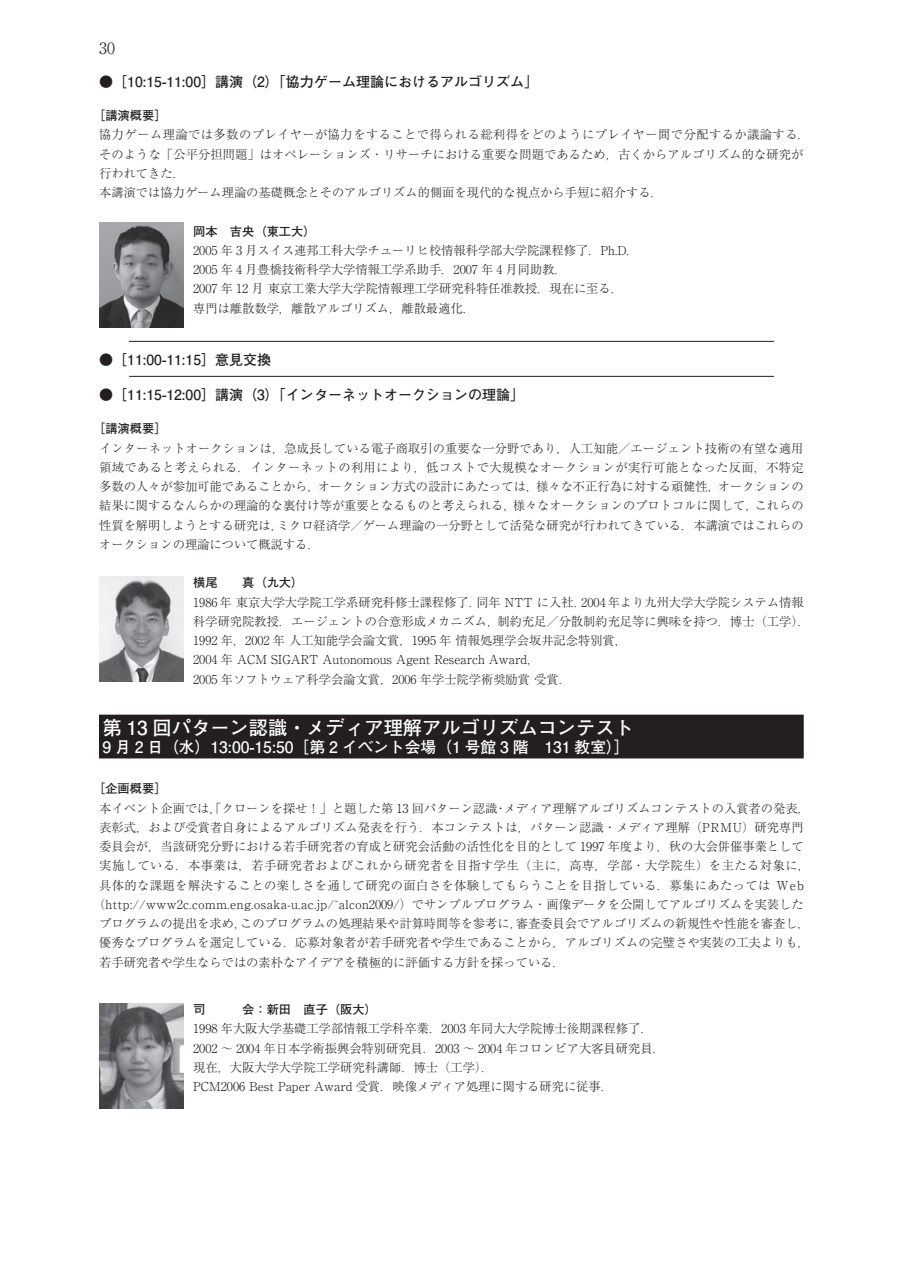
<style>
.page{position:relative;width:903px;height:1275px;background:#fff}
.page>*{position:absolute;margin:0;border:0;box-sizing:border-box;transform-origin:0 0}
.t1{font:700 19.25px "Futo Go B101 Pro";color:#fff}
.t2{font:700 15.75px "Futo Go B101 Pro";color:#fff}
.t3{font:300 15.75px "Ryumin Pro";color:#231f20}
.t4{font:700 14px "Futo Go B101 Pro";color:#231f20}
.t5{font:300 12.25px/19.2px "Ryumin Pro";color:#231f20}
.t6{font:300 12.25px "Ryumin Pro";letter-spacing:.04em;color:#231f20}
.t7{font:300 12.25px "Ryumin Pro";letter-spacing:.035em;color:#231f20}
.t8{font:700 12.25px "Futo Go B101 Pro";color:#231f20}
</style>
<div class="page">
<hr style="left:129px;top:341px;width:645px;height:1px;background:#231f20">
<hr style="left:129px;top:376px;width:645px;height:1px;background:#231f20">
<div style="left:100px;top:715px;width:703px;height:43px;background:#231f20"></div>
<hr style="left:99px;top:715px;width:705px;height:1px;background:#231f20">
<hr style="left:99px;top:716px;width:1px;height:41px;background:#231f20">
<hr style="left:802px;top:716px;width:2px;height:41px;background:#231f20">
<hr style="left:99px;top:757px;width:705px;height:1px;background:#231f20">
<img style="left:99px;top:222px;width:84px;height:105px">
<img style="left:99px;top:577px;width:84px;height:105px">
<img style="left:99px;top:1003px;width:84px;height:105px">
<p class="t3" style="left:99px;top:35px;width:17px">30</p>
<p class="t4" style="left:99px;top:70px;width:440px">●［10:15-11:00］講演（2）「協力ゲーム理論におけるアルゴリズム」</p>
<p class="t8" style="left:93px;top:106px;width:75px">［講演概要］</p>
<p class="t5" style="left:99px;top:124px;width:712px">協力ゲーム理論では多数のプレイヤーが協力をすることで得られる総利得をどのようにプレイヤー間で分配するか議論する．そのような「公平分担問題」はオペレーションズ・リサーチにおける重要な問題であるため，古くからアルゴリズム的な研究が行われてきた．<br>本講演では協力ゲーム理論の基礎概念とそのアルゴリズム的側面を現代的な視点から手短に紹介する．</p>
<p class="t8" style="left:193px;top:221px;width:124px">岡本　吉央（東工大）</p>
<p class="t5" style="left:193px;top:240px;width:437px">2005 年 3 月スイス連邦工科大学チューリヒ校情報科学部大学院課程修了．Ph.D.<br>2005 年 4 月豊橋技術科学大学情報工学系助手．2007 年 4 月同助教．<br>2007 年 12 月 東京工業大学大学院情報理工学研究科特任准教授．現在に至る．専門は離散数学，離散アルゴリズム，離散最適化．</p>
<p class="t4" style="left:99px;top:348px;width:173px">●［11:00-11:15］意見交換</p>
<p class="t4" style="left:99px;top:383px;width:426px">●［11:15-12:00］講演（3）「インターネットオークションの理論」</p>
<p class="t8" style="left:93px;top:419px;width:75px">［講演概要］</p>
<p class="t5" style="left:99px;top:437px;width:706px;text-align:justify">インターネットオークションは，急成長している電子商取引の重要な一分野であり，人工知能／エージェント技術の有望な適用領域であると考えられる．インターネットの利用により，低コストで大規模なオークションが実行可能となった反面，不特定多数の人々が参加可能であることから，オークション方式の設計にあたっては，様々な不正行為に対する頑健性，オークションの結果に関するなんらかの理論的な裏付け等が重要となるものと考えられる，様々なオークションのプロトコルに関して，これらの性質を解明しようとする研究は，ミクロ経済学／ゲーム理論の一分野として活発な研究が行われてきている．本講演ではこれらのオークションの理論について概説する．</p>
<p class="t8" style="left:193px;top:573px;width:112px">横尾　　真（九大）</p>
<p class="t5" style="left:193px;top:591px;width:618px">1986 年 東京大学大学院工学系研究科修士課程修了．同年 NTT に入社．2004 年より九州大学大学院システム情報科学研究院教授．エージェントの合意形成メカニズム，制約充足／分散制約充足等に興味を持つ．博士（工学）．1992 年，2002 年 人工知能学会論文賞，1995 年 情報処理学会坂井記念特別賞，<br>2004 年 ACM SIGART Autonomous Agent Research Award，<br>2005 年ソフトウェア科学会論文賞，2006 年学士院学術奨励賞 受賞．</p>
<h1 class="t1" style="left:102px;top:712px;width:533px">第 13 回パターン認識・メディア理解アルゴリズムコンテスト</h1>
<p class="t2" style="left:102px;top:735px;width:529px">9 月 2 日（水）13:00-15:50［第 2 イベント会場（1 号館 3 階　131 教室）］</p>
<p class="t8" style="left:93px;top:779px;width:75px">［企画概要］</p>
<p class="t5" style="left:99px;top:797px;width:712px">本イベント企画では，「クローンを探せ！」と題した第 13 回パターン認識・メディア理解アルゴリズムコンテストの入賞者の発表，</p>
<p class="t5" style="left:99px;top:817px;width:706px">表彰式，および受賞者自身によるアルゴリズム発表を行う．本コンテストは，パターン認識・メディア理解（PRMU）研究専門</p>
<p class="t5" style="left:99px;top:836px;width:706px">委員会が，当該研究分野における若手研究者の育成と研究会活動の活性化を目的として 1997 年度より，秋の大会併催事業として</p>
<p class="t6" style="left:99px;top:856px;width:712px">実施している．本事業は，若手研究者およびこれから研究者を目指す学生（主に，高専，学部・大学院生）を主たる対象に，</p>
<p class="t7" style="left:99px;top:875px;width:706px">具体的な課題を解決することの楽しさを通して研究の面白さを体験してもらうことを目指している．募集にあたっては Web</p>
<p class="t5" style="left:93px;top:894px;width:712px">（http://www2c.comm.eng.osaka-u.ac.jp/̃alcon2009/）でサンプルプログラム・画像データを公開してアルゴリズムを実装した</p>
<p class="t5" style="left:99px;top:913px;width:712px">プログラムの提出を求め，このプログラムの処理結果や計算時間等を参考に，審査委員会でアルゴリズムの新規性や性能を審査し，</p>
<p class="t5" style="left:99px;top:932px;width:712px">優秀なプログラムを選定している．応募対象者が若手研究者や学生であることから，アルゴリズムの完璧さや実装の工夫よりも，</p>
<p class="t5" style="left:99px;top:951px;width:467px">若手研究者や学生ならではの素朴なアイデアを積極的に評価する方針を採っている．</p>
<p class="t8" style="left:193px;top:1000px;width:185px">司　　　会：新田　直子（阪大）</p>
<p class="t5" style="left:193px;top:1018px;width:473px">1998 年大阪大学基礎工学部情報工学科卒業．2003 年同大大学院博士後期課程修了．2002 ～ 2004 年日本学術振興会特別研究員．2003 ～ 2004 年コロンビア大客員研究員．現在，大阪大学大学院工学研究科講師．博士（工学）．<br>PCM2006 Best Paper Award 受賞．映像メディア処理に関する研究に従事．</p>
</div>
